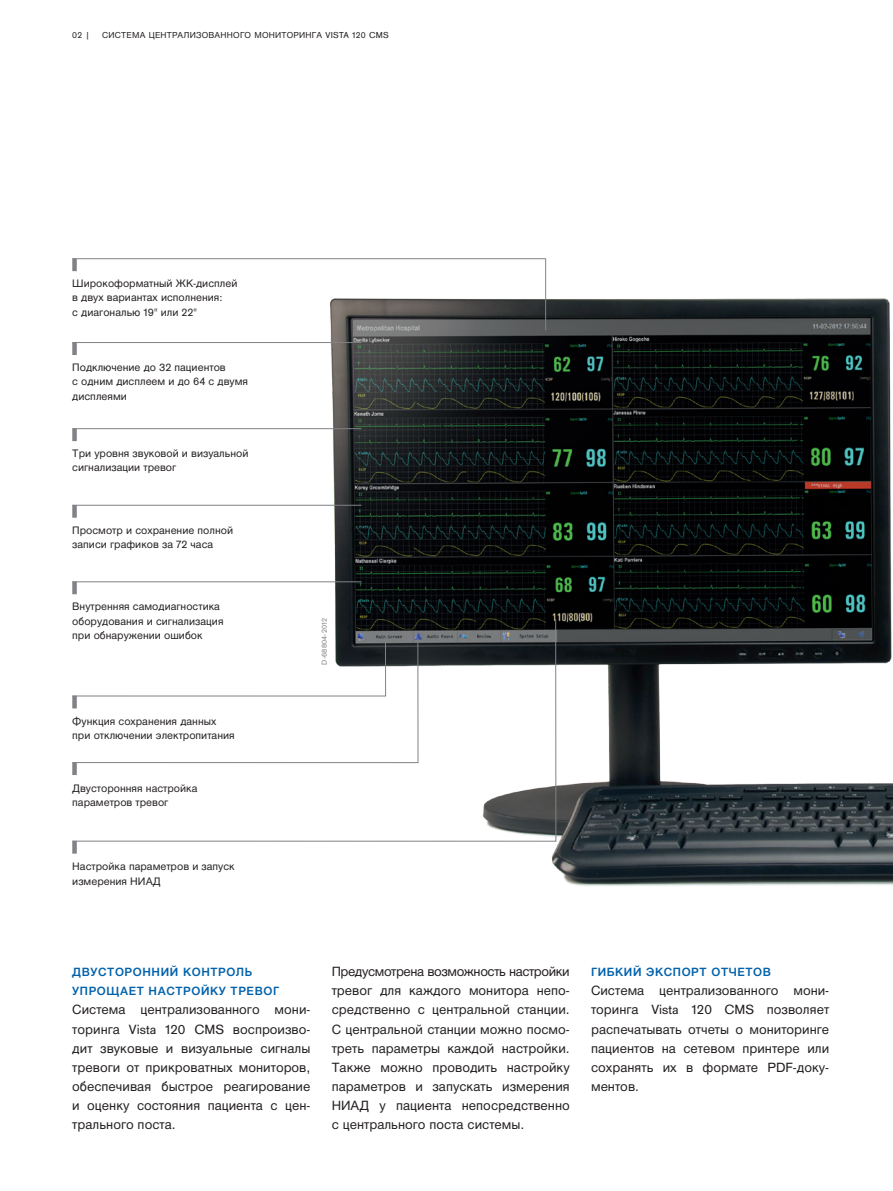
<style>
.page{position:relative;width:893px;height:1191px;background:#fff}
.page>*{position:absolute;margin:0;border:0;box-sizing:border-box;transform-origin:0 0}
.Fließtext_DraeSansRe{font:13.8px/19.2px "Draeger Sans";color:#231f20;text-align:justify}
.Fließtext_Zwischenue{font:700 12.3px/19.2px "Draeger Sans";letter-spacing:.05em;color:#0161aa}
.Fließtext_DraeSansRe-2{font:700 12.3px "Draeger Sans";letter-spacing:.05em;color:#0161aa}
.t1{font:11.25px/14.2px "Draeger Sans";color:#231f20}
.t2{font:9px "Draeger Sans";letter-spacing:.025em;color:#231f20}
.Bildnummer_60_Schwar{font:7.5px "Draeger Sans";letter-spacing:.025em;color:#808285}
.s1{font-family:"Draeger San Tab"}
</style>
<div class="page">
<img style="left:235px;top:258px;width:658px;height:628px">
<svg style="left:72px;top:618px;width:484px;height:223px"></svg>
<div style="left:72px;top:695px;width:5px;height:13px;background:#808285"></div>
<div style="left:72px;top:762px;width:5px;height:13px;background:#808285"></div>
<div style="left:72px;top:841px;width:5px;height:12px;background:#808285"></div>
<hr style="left:72px;top:258px;width:473px;height:1px;background:#808285">
<hr style="left:72px;top:342px;width:289px;height:1px;background:#808285">
<hr style="left:72px;top:428px;width:289px;height:1px;background:#808285">
<div style="left:72px;top:258px;width:5px;height:13px;background:#808285"></div>
<div style="left:72px;top:342px;width:5px;height:13px;background:#808285"></div>
<div style="left:72px;top:428px;width:5px;height:13px;background:#808285"></div>
<hr style="left:72px;top:505px;width:289px;height:1px;background:#808285">
<div style="left:72px;top:505px;width:5px;height:13px;background:#808285"></div>
<hr style="left:72px;top:581px;width:289px;height:1px;background:#808285">
<div style="left:72px;top:581px;width:5px;height:13px;background:#808285"></div>
<hr style="left:545px;top:258px;width:1px;height:72px;background:#808285">
<p class="t2" style="left:72px;top:29px;width:19px">02 <span class="s1">|</span></p>
<p class="t2" style="left:102px;top:29px;width:288px">СИСТЕМА ЦЕНТРАЛИЗОВАННОГО МОНИТОРИНГА VISTA 120 CMS</p>
<p class="t1" style="left:72px;top:276px;width:167px">Широкоформатный ЖК-дисплей</p>
<p class="t1" style="left:72px;top:290px;width:152px">в двух вариантах исполнения:</p>
<p class="t1" style="left:72px;top:304px;width:126px">с диагональю 19" или 22"</p>
<p class="t1" style="left:72px;top:359px;width:177px">Подключение до 32 пациентов<br>с одним дисплеем и до 64 с двумя дисплеями</p>
<p class="t1" style="left:72px;top:446px;width:178px">Три уровня звуковой и визуальной</p>
<p class="t1" style="left:72px;top:460px;width:106px">сигнализации тревог</p>
<p class="t1" style="left:72px;top:522px;width:162px">Просмотр и сохранение полной записи графиков за 72 часа</p>
<p class="t1" style="left:72px;top:599px;width:153px">Внутренняя самодиагностика оборудования и сигнализация при обнаружении ошибок</p>
<p class="t1" style="left:72px;top:713px;width:164px">Функция сохранения данных при отключении электропитания</p>
<p class="t1" style="left:72px;top:780px;width:127px">Двусторонняя настройка параметров тревог</p>
<p class="t1" style="left:72px;top:859px;width:164px">Настройка параметров и запуск измерения НИАД</p>
<p class="Bildnummer_60_Schwar" style="left:319px;top:664px;width:48px;rotate:-90deg">D-68804-2012</p>
<p class="Fließtext_Zwischenue" style="left:72px;top:962px;width:208px">ДВУСТОРОННИЙ КОНТРОЛЬ<br>УПРОЩАЕТ НАСТРОЙКУ ТРЕВОГ</p>
<p class="Fließtext_DraeSansRe" style="left:72px;top:999px;width:240px">Система централизованного мони&shy;торинга Vista 120 CMS воспроизво&shy;дит звуковые и визуальные сигналы тревоги от прикроватных мониторов, обеспечивая быстрое реагирование и оценку состояния пациента с цен&shy;трального поста.</p>
<p class="Fließtext_DraeSansRe" style="left:332px;top:961px;width:240px">Предусмотрена возможность настройки тревог для каждого монитора непо&shy;средственно с центральной станции.<br>С центральной станции можно посмо&shy;треть параметры каждой настройки.<br>Также можно проводить настройку параметров и запускать измерения НИАД у пациента непосредственно с центрального поста системы.</p>
<p class="Fließtext_DraeSansRe-2" style="left:591px;top:963px;width:181px">ГИБКИЙ ЭКСПОРТ ОТЧЕТОВ</p>
<p class="Fließtext_DraeSansRe" style="left:591px;top:980px;width:240px">Система централизованного мони&shy;торинга Vista 120 CMS позволяет распечатывать отчеты о мониторинге пациентов на сетевом принтере или сохранять их в формате PDF-доку&shy;ментов.</p>
</div>
